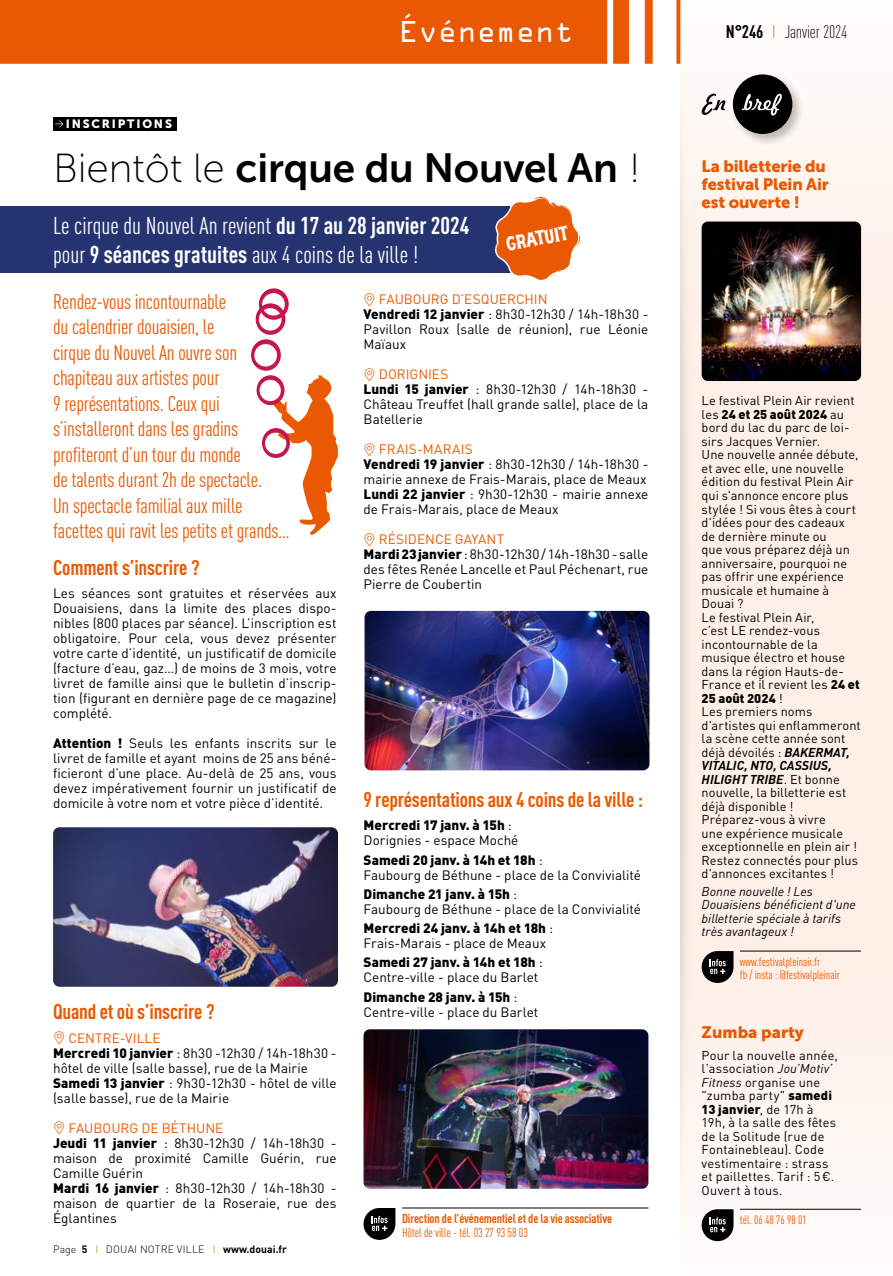
<style>
.page{position:relative;width:893px;height:1276px;background:#fff}
.page>*{position:absolute;margin:0;border:0;box-sizing:border-box;transform-origin:0 0}
.t1{font:40.5px "Museo Sans 700";letter-spacing:-.005em;color:#000}
.t2{font:27px "OCRA Alternate";color:#fff}
.t3{font:condensed 24px/28.5px "DIN Pro";color:#fff}
.t4{font:condensed 21px/25.5px "DIN Pro";letter-spacing:-.01em;color:#ea5901}
.t5{font:700 condensed 21px "DIN Pro";letter-spacing:-.01em;color:#ea5901}
.t6{font:19.35px "Cirquesa";color:#fff}
.t7{font:300 condensed 18px "DIN Pro";letter-spacing:-.01em;color:#000}
.t8{font:16.5px/18px "Museo Sans 900";letter-spacing:-.01em;color:#ea5901}
.t9{font:13.5px/15px "DIN Pro";color:#000}
.t10{font:12.75px/13.5px "DIN Pro";letter-spacing:.005em;color:#000}
.t11{font:italic 12.75px/13.5px "DIN Pro";color:#000}
.t12{font:700 condensed 12.75px "DIN Pro";letter-spacing:-.01em;color:#ea5901}
.t13{font:condensed 12.75px "DIN Pro";letter-spacing:-.01em;color:#ea5901}
.t14{font:condensed 12px/12.8px "DIN Pro";color:#ea5901}
.t15{font:12px "Museo Sans 900";letter-spacing:.15em;color:#fff}
.t16{font:300 10.5px "DIN Pro";letter-spacing:.02em;color:#000}
.s1{font-family:"Museo Sans 100"}
.s2{font-weight:700}
.s3{font-weight:900}
.s4{font-family:"Panton Icons A";font-weight:700;color:#ea5901}
.s5{color:#ea5901}
.s6{font-weight:400;color:#bda038}
.s7{font-weight:700;font-style:italic}
.s8{font-style:italic}
</style>
<div class="page">
<svg style="left:680px;top:0;width:213px;height:1242px;fill:#fef0e7"></svg>
<img style="left:680px;top:91px;width:24px;height:1106px">
<svg style="left:0;top:0;width:680px;height:64px;background:#eb6514"></svg>
<div style="left:730px;top:72px;width:75px;height:74px;background:#000;opacity:.25"></div>
<div style="left:733px;top:74px;width:59px;height:60px;background:#000;border-radius:50%"></div>
<svg style="left:742px;top:94px;width:40px;height:21px"></svg>
<svg style="left:702px;top:94px;width:23px;height:21px"></svg>
<div style="left:0;top:206px;width:538px;height:67px;background:#253470"></div>
<hr style="left:740px;top:951px;width:121px;height:1px;background:#000">
<svg style="left:702px;top:951px;width:31px;height:32px"></svg>
<hr style="left:740px;top:1209px;width:121px;height:1px;background:#000">
<svg style="left:702px;top:1209px;width:31px;height:32px"></svg>
<div style="left:53px;top:117px;width:123px;height:13px;background:#000"></div>
<svg style="left:55px;top:120px;width:8px;height:7px"></svg>
<hr style="left:402px;top:1207px;width:246px;height:1px;background:#000">
<svg style="left:363px;top:1208px;width:32px;height:31px"></svg>
<svg style="left:251px;top:288px;width:79px;height:247px"></svg>
<svg style="left:494px;top:196px;width:86px;height:84px"></svg>
<img style="left:53px;top:827px;width:285px;height:159px">
<img style="left:365px;top:611px;width:284px;height:159px">
<img style="left:363px;top:1029px;width:285px;height:159px">
<img style="left:702px;top:221px;width:159px;height:160px">
<p class="t15" style="left:66px;top:117px;width:108px">INSCRIPTIONS</p>
<h2 class="t2" style="left:399px;top:20px;width:176px">Evenement</h2>
<h1 class="t1" style="left:53px;top:145px;width:589px"><span class="s1">Bientôt le</span> cirque du Nouvel An <span class="s1">!</span></h1>
<h3 class="t6" style="left:504px;top:232px;width:64px;rotate:-10deg">GRATUIT</h3>
<h3 class="t3" style="left:53px;top:209px;width:418px">Le cirque du Nouvel An revient <span class="s2">du 17 au 28 janvier 2024 </span>pour <span class="s2">9 séances gratuites</span> aux 4 coins de la ville !</h3>
<p class="t4" style="left:53px;top:287px;width:238px">Rendez-vous incontournable<br>du calendrier douaisien, le<br>cirque du Nouvel An ouvre son chapiteau aux artistes pour<br>9 représentations. Ceux qui s’installeront dans les gradins profiteront d’un tour du monde<br>de talents durant 2h de spectacle.<br>Un spectacle familial aux mille facettes qui ravit les petits et grands…</p>
<h3 class="t5" style="left:53px;top:551px;width:148px">Comment s’inscrire ?</h3>
<p class="t9" style="left:53px;top:584px;width:285px;text-align:justify">Les séances sont gratuites et réservées aux Douaisiens, dans la limite des places dispo&shy;nibles (800 places par séance). L’inscription est obligatoire. Pour cela, vous devez présenter votre carte d’identité, un justificatif de domicile (facture d’eau, gaz…) de moins de 3 mois, votre livret de famille ainsi que le bulletin d’inscrip&shy;tion (figurant en dernière page de ce magazine) complété.</p>
<p class="t9" style="left:53px;top:734px;width:285px;text-align:justify"><span class="s3">Attention !</span> Seuls les enfants inscrits sur le livret de famille et ayant moins de 25 ans béné&shy;ficieront d’une place. Au-delà de 25 ans, vous devez impérativement fournir un justificatif de domicile à votre nom et votre pièce d’identité.</p>
<h3 class="t5" style="left:53px;top:996px;width:163px">Quand et où s’inscrire ?</h3>
<p class="t9" style="left:53px;top:1029px;width:285px"><span class="s4">A</span> <span class="s5">CENTRE-VILLE<br></span><span class="s3">Mercredi 10 janvier</span> : 8h30 -12h30 / 14h-18h30 - hôtel de ville (salle basse), rue de la Mairie <span class="s3">Samedi 13 janvier</span> : 9h30-12h30 - hôtel de ville (salle basse), rue de la Mairie</p>
<p class="t9" style="left:53px;top:1119px;width:285px"><span class="s4">A</span> <span class="s5">FAUBOURG DE BÉTHUNE<br></span><span class="s3">Jeudi 11 janvier</span> : 8h30-12h30 / 14h-18h30 - maison de proximité Camille Guérin, rue<br>Camille Guérin<br><span class="s3">Mardi 16 janvier</span> : 8h30-12h30 / 14h-18h30 - maison de quartier de la Roseraie, rue des<br>Églantines</p>
<p class="t16" style="left:53px;top:1241px;width:235px">Page <span class="s2">5</span> <span class="s6">I</span> DOUAI NOTRE VILLE <span class="s6">I</span> <span class="s2">www.douai.fr</span></p>
<p class="t9" style="left:363px;top:290px;width:286px"><span class="s4">A</span> <span class="s5">FAUBOURG D’ESQUERCHIN<br></span><span class="s3">Vendredi 12 janvier</span> : 8h30-12h30 / 14h-18h30 -<br>Pavillon Roux (salle de réunion), rue Léonie<br>Maïaux</p>
<p class="t9" style="left:363px;top:365px;width:286px"><span class="s4">A</span> <span class="s5">DORIGNIES<br></span><span class="s3">Lundi 15 janvier</span> : 8h30-12h30 / 14h-18h30 -<br>Château Treuffet (hall grande salle), place de la<br>Batellerie</p>
<p class="t9" style="left:363px;top:440px;width:286px"><span class="s4">A</span> <span class="s5">FRAIS-MARAIS<br></span><span class="s3">Vendredi 19 janvier</span> : 8h30-12h30 / 14h-18h30 - mairie annexe de Frais-Marais, place de Meaux <span class="s3">Lundi 22 janvier</span> : 9h30-12h30 - mairie annexe de Frais-Marais, place de Meaux</p>
<p class="t9" style="left:363px;top:530px;width:286px"><span class="s4">A</span> <span class="s5">RÉSIDENCE GAYANT<br></span><span class="s3">Mardi 23 janvier</span> : 8h30-12h30 / 14h-18h30 - salle des fêtes Renée Lancelle et Paul Péchenart, rue Pierre de Coubertin</p>
<h3 class="t5" style="left:363px;top:783px;width:281px">9 représentations aux 4 coins de la ville :</h3>
<p class="t9" style="left:363px;top:816px;width:156px"><span class="s3">Mercredi 17 janv. à 15h</span> :<br>Dorignies - espace Moché</p>
<p class="t9" style="left:363px;top:851px;width:279px"><span class="s3">Samedi 20 janv. à 14h et 18h</span> :<br>Faubourg de Béthune - place de la Convivialité</p>
<p class="t9" style="left:363px;top:885px;width:279px"><span class="s3">Dimanche 21 janv. à 15h</span> :<br>Faubourg de Béthune - place de la Convivialité</p>
<p class="t9" style="left:363px;top:919px;width:191px"><span class="s3">Mercredi 24 janv. à 14h et 18h</span> :<br>Frais-Marais - place de Meaux</p>
<p class="t9" style="left:363px;top:953px;width:181px"><span class="s3">Samedi 27 janv. à 14h et 18h</span> :<br>Centre-ville - place du Barlet</p>
<p class="t9" style="left:363px;top:988px;width:176px"><span class="s3">Dimanche 28 janv. à 15h</span> :<br>Centre-ville - place du Barlet</p>
<p class="t12" style="left:402px;top:1209px;width:211px">Direction de l’événementiel et de la vie associative</p>
<p class="t13" style="left:402px;top:1223px;width:127px">Hôtel de ville - tél. 03 27 93 58 03</p>
<h3 class="t7" style="left:726px;top:19px;width:123px"><span class="s2">N°246</span> <span class="s6">I</span> Janvier 2024</h3>
<p class="t8" style="left:702px;top:157px;width:129px">La billetterie du festival Plein Air est ouverte !</p>
<p class="t10" style="left:702px;top:393px;width:161px">Le festival Plein Air revient les <span class="s3">24 et 25 août 2024</span> au bord du lac du parc de loi&shy;sirs Jacques Vernier.<br>Une nouvelle année débute, et avec elle, une nouvelle édition du festival Plein Air qui s'annonce encore plus stylée ! Si vous êtes à court d'idées pour des cadeaux de dernière minute ou<br>que vous préparez déjà un anniversaire, pourquoi ne pas offrir une expérience musicale et humaine à<br>Douai ?<br>Le festival Plein Air,<br>c’est LE rendez-vous incontournable de la musique électro et house dans la région Hauts-de-<br>France et il revient les <span class="s3">24 et<br>25 août 2024</span> !<br>Les premiers noms d'artistes qui enflammeront la scène cette année sont déjà dévoilés : <span class="s7">BAKERMAT,<br>VITALIC, NTO, CASSIUS,<br>HILIGHT TRIBE</span>. Et bonne nouvelle, la billetterie est déjà disponible !<br>Préparez-vous à vivre<br>une expérience musicale exceptionnelle en plein air !<br>Restez connectés pour plus d'annonces excitantes !</p>
<p class="t11" style="left:702px;top:883px;width:156px">Bonne nouvelle ! Les<br>Douaisiens bénéficient d'une billetterie spéciale à tarifs très avantageux !</p>
<p class="t14" style="left:740px;top:954px;width:101px">www.festivalpleinair.fr<br>fb / insta : @festivalpleinair</p>
<p class="t8" style="left:702px;top:1022px;width:104px">Zumba party</p>
<p class="t10" style="left:702px;top:1047px;width:138px">Pour la nouvelle année, l’association <span class="s8">Jou’Motiv’<br>Fitness</span> organise une "zumba party" <span class="s3">samedi<br>13 janvier</span>, de 17h à<br>19h, à la salle des fêtes de la Solitude (rue de<br>Fontainebleau). Code vestimentaire : strass et paillettes. Tarif : 5€.<br>Ouvert à tous.</p>
<p class="t14" style="left:740px;top:1212px;width:69px">tél. 06 48 76 98 01</p>
</div>
